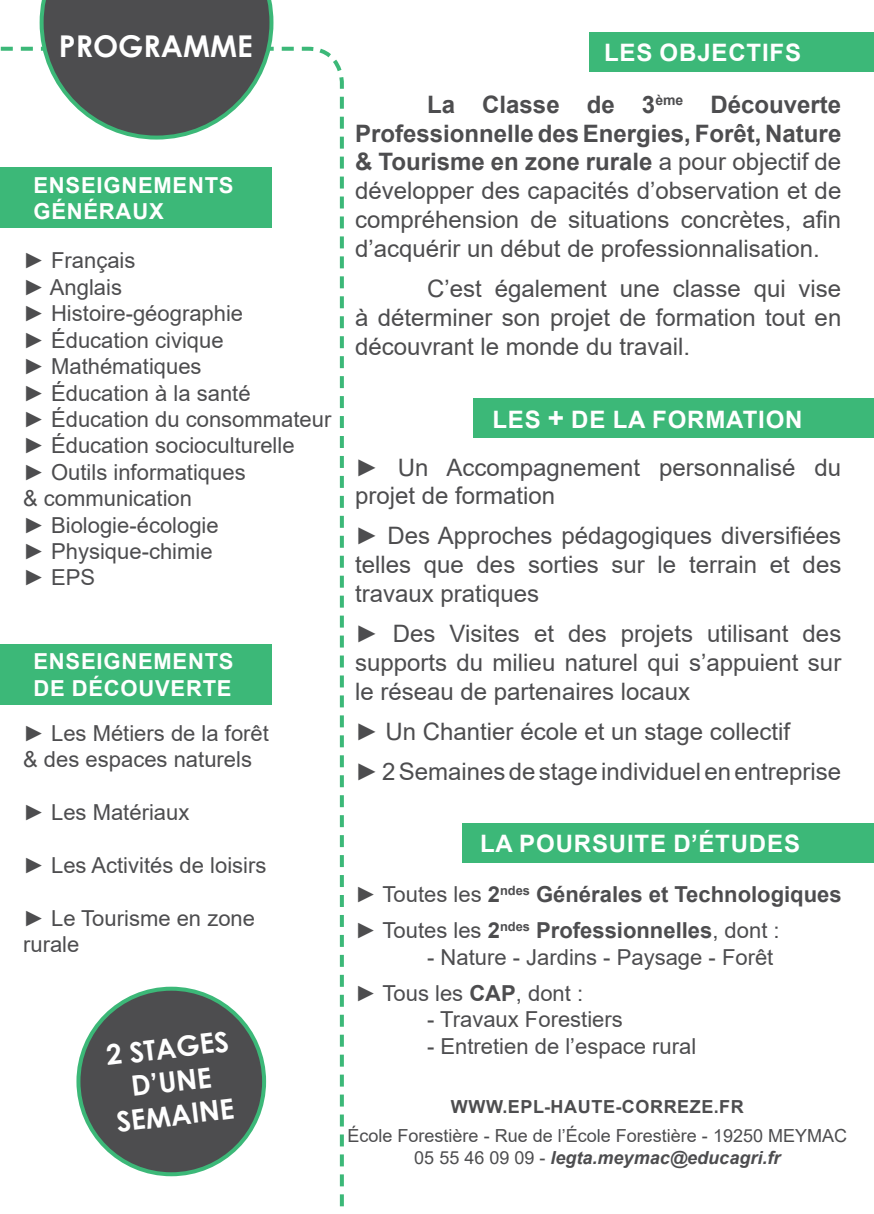
<style>
.page{position:relative;width:874px;height:1214px;background:#fff}
.page>*{position:absolute;margin:0;border:0;box-sizing:border-box;transform-origin:0 0}
.t1{font:700 30px "Century Gothic";color:#fff}
.t2{font:700 28px/33.6px "Century Gothic";color:#fff;text-align:center}
.t3{font:24px/28.8px "Arial";color:#4d4d4f;text-align:justify}
.t4{font:700 24px/51.6px "Arial";letter-spacing:.035em;color:#4d4d4f}
.t5{font:700 24px "Arial";letter-spacing:.035em;color:#fff}
.t6{font:22px/26.4px "Arial";color:#4d4d4f}
.t7{font:700 22px/36px "Arial";color:#4d4d4f}
.t8{font:700 22px "Arial";letter-spacing:.035em;color:#fff}
.t9{font:18px/21.6px "Arial";color:#4d4d4f;text-align:center}
.t10{font:700 18px "Arial";letter-spacing:.035em;color:#4d4d4f}
.s1{color:#fff}
.s2{font-weight:700}
.s3{font-size:28px}
.s4{font-weight:400}
.s5{font-weight:700;font-style:italic}
</style>
<div class="page">
<svg style="left:0;top:46px;width:344px;height:1161px"></svg>
<div style="left:0;top:167px;width:271px;height:61px;background:#3cb878"></div>
<svg style="left:0;top:0;width:293px;height:139px"></svg>
<div style="left:0;top:643px;width:271px;height:61px;background:#3cb878"></div>
<div style="left:589px;top:33px;width:284px;height:39px;background:#3cb878"></div>
<div style="left:473px;top:398px;width:400px;height:40px;background:#3cb878"></div>
<div style="left:462px;top:823px;width:411px;height:40px;background:#3cb878"></div>
<div style="left:78px;top:988px;width:186px;height:186px;background:#4d4d4f;border-radius:50%"></div>
<div style="left:76px;top:986px;width:190px;height:190px;border:4px solid #3cb878;border-radius:50%"></div>
<p class="t1" style="left:59px;top:23px;width:195px">PROGRAMME</p>
<p class="t8" style="left:33px;top:169px;width:155px">enseignement</p>
<p class="t8" style="left:219px;top:169px;width:16px">s</p>
<p class="t8" style="left:33px;top:196px;width:132px">généraux</p>
<p class="t6" style="left:23px;top:247px;width:309px">► Français<br>► Anglais<br>► Histoire-géographie<br>► Éducation civique<br>► Mathématiques<br>► Éducation à la santé<br>► Éducation du consommateur ► Éducation socioculturelle<br>► Outils informatiques<br>&amp; communication<br>► Biologie-écologie<br>► Physique-chimie<br>► EPS</p>
<p class="t8" style="left:33px;top:645px;width:155px">enseignement</p>
<p class="t8" style="left:219px;top:645px;width:16px">s</p>
<p class="t8" style="left:33px;top:672px;width:184px">de découverte</p>
<p class="t6" style="left:23px;top:719px;width:247px">► Les Métiers de la forêt &amp; des espaces naturels</p>
<p class="t6" style="left:23px;top:798px;width:168px">► Les Matériaux</p>
<p class="t6" style="left:23px;top:851px;width:245px">► Les Activités de loisirs</p>
<p class="t6" style="left:23px;top:904px;width:233px">► Le Tourisme en zone rurale</p>
<p class="t2" style="left:104px;top:1037px;width:125px;rotate:-7deg">2 STAGES<br>D’UNE<br>SEMAINE</p>
<p class="t4" style="left:427px;top:27px;width:415px;text-indent:177px"><span class="s1">les objectifs<br></span>La Classe de 3<sup>ème</sup> Découverte</p>
<p class="t3" style="left:355px;top:119px;width:487px"><span class="s2">Professionnelle des Energies, Forêt, Nature &amp; Tourisme en zone rurale</span> a pour objectif de développer des capacités d’observation et de compréhension de situations concrètes, afin d’acquérir un début de professionnalisation.</p>
<p class="t3" style="left:355px;top:274px;width:487px;text-indent:72px">C’est également une classe qui vise à déterminer son projet de formation tout en découvrant le monde du travail.</p>
<p class="t5" style="left:492px;top:403px;width:195px">les <span class="s3">+</span> DE LA FORMA</p>
<p class="t5" style="left:742px;top:403px;width:61px">TION</p>
<p class="t3" style="left:355px;top:452px;width:487px">► Un Accompagnement personnalisé du projet de formation</p>
<p class="t3" style="left:355px;top:521px;width:487px">► Des Approches pédagogiques diversifiées telles que des sorties sur le terrain et des travaux pratiques</p>
<p class="t3" style="left:355px;top:619px;width:487px">► Des Visites et des projets utilisant des supports du milieu naturel qui s’appuient sur le réseau de partenaires locaux</p>
<p class="t3" style="left:355px;top:711px;width:487px;line-height:40px">► Un Chantier école et un stage collectif<br>► 2 Semaines de stage individuel en entreprise</p>
<p class="t5" style="left:480px;top:826px;width:321px">la poursuite d’études</p>
<p class="t7" style="left:355px;top:876px;width:488px"><span class="s4">► Toutes les</span> 2<sup>ndes</sup> Générales et Technologiques <span class="s4">► Toutes les</span> 2<sup>ndes</sup> Professionnelles<span class="s4">, dont :</span></p>
<p class="t6" style="left:355px;top:938px;width:419px;line-height:36px;text-indent:72px">- Nature - Jardins - Paysage - Forêt ► Tous les <span class="s2">CAP</span></p>
<p class="t6" style="left:515px;top:979px;width:69px">, dont :</p>
<p class="t6" style="left:427px;top:1006px;width:197px">- Travaux Forestiers</p>
<p class="t6" style="left:427px;top:1032px;width:270px">- Entretien de l’espace rural</p>
<p class="t10" style="left:450px;top:1093px;width:186px">www.EPL-HAUTE-CORR</p>
<p class="t10" style="left:677px;top:1093px;width:68px">EZE.fr</p>
<p class="t9" style="left:347px;top:1124px;width:501px">École Forestière - Rue de l’École Forestière - 19250 MEYMAC<br>05 55 46 09 09 - <span class="s5">legta.meymac@educagri.fr</span></p>
</div>
